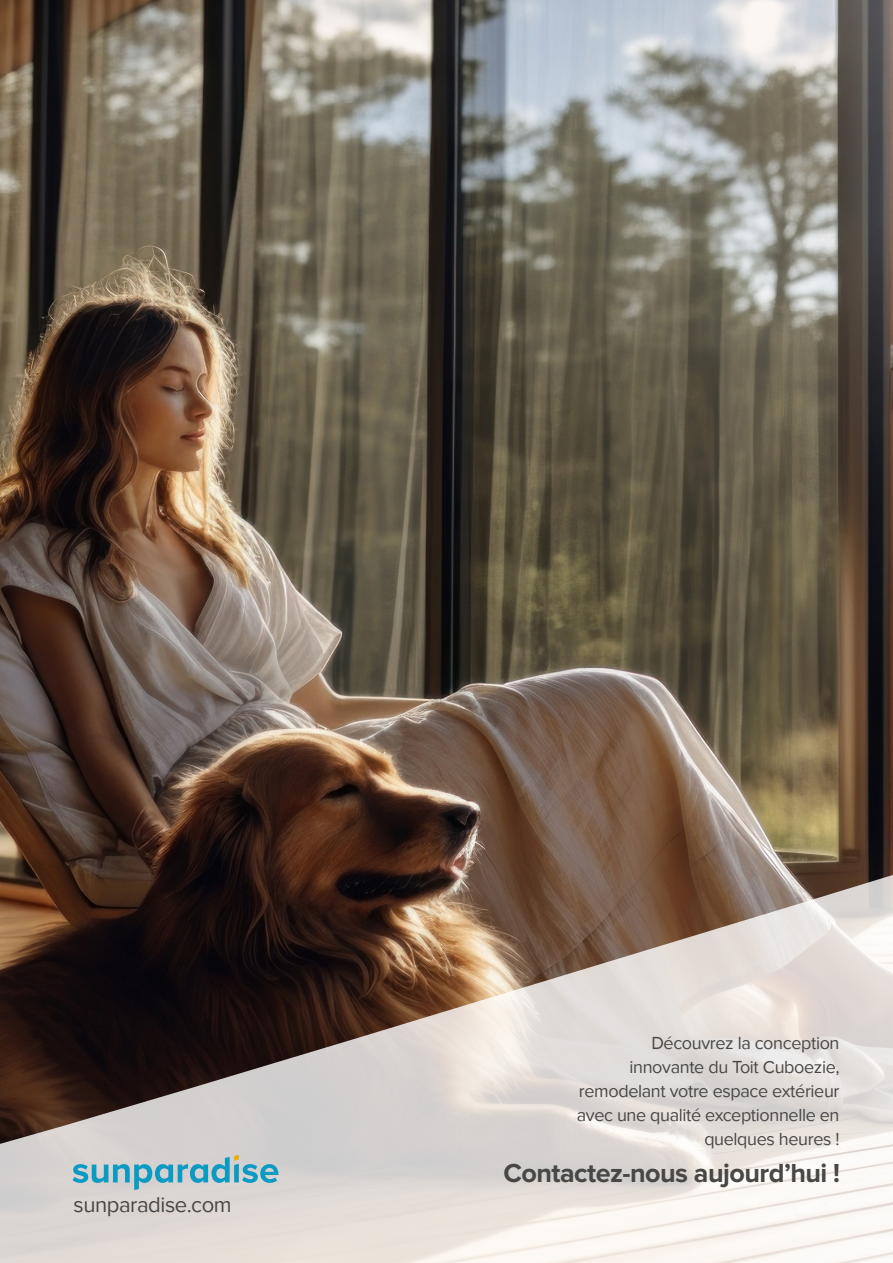
<style>
.page{position:relative;width:893px;height:1263px;background:#fff}
.page>*{position:absolute;margin:0;border:0;box-sizing:border-box;transform-origin:0 0}
.t1{font:700 27px "Proxima Nova";letter-spacing:-.02em;color:#474745}
.t2{font:22.05px "Proxima Nova";letter-spacing:-.02em;color:#474745}
.body{font:18px/24px "Proxima Nova";letter-spacing:-.02em;color:#474745;text-align:right}
</style>
<div class="page">
<img style="left:0;top:0;width:893px;height:871px">
<svg style="left:0;top:871px;width:893px;height:392px;background:#a99e98"></svg>
<svg style="left:73px;top:1155px;width:205px;height:35px;background:#9ac1cb"></svg>
<p class="t2" style="left:74px;top:1191px;width:160px">sunparadise.com</p>
<p class="body" style="left:577px;top:1031px;width:264px">Découvrez la conception innovante du Toit Cuboezie, remodelant votre espace extérieur avec une qualité exceptionnelle en quelques heures !</p>
<p class="t1" style="left:503px;top:1158px;width:338px">Contactez-nous aujourd’hui !</p>
</div>
